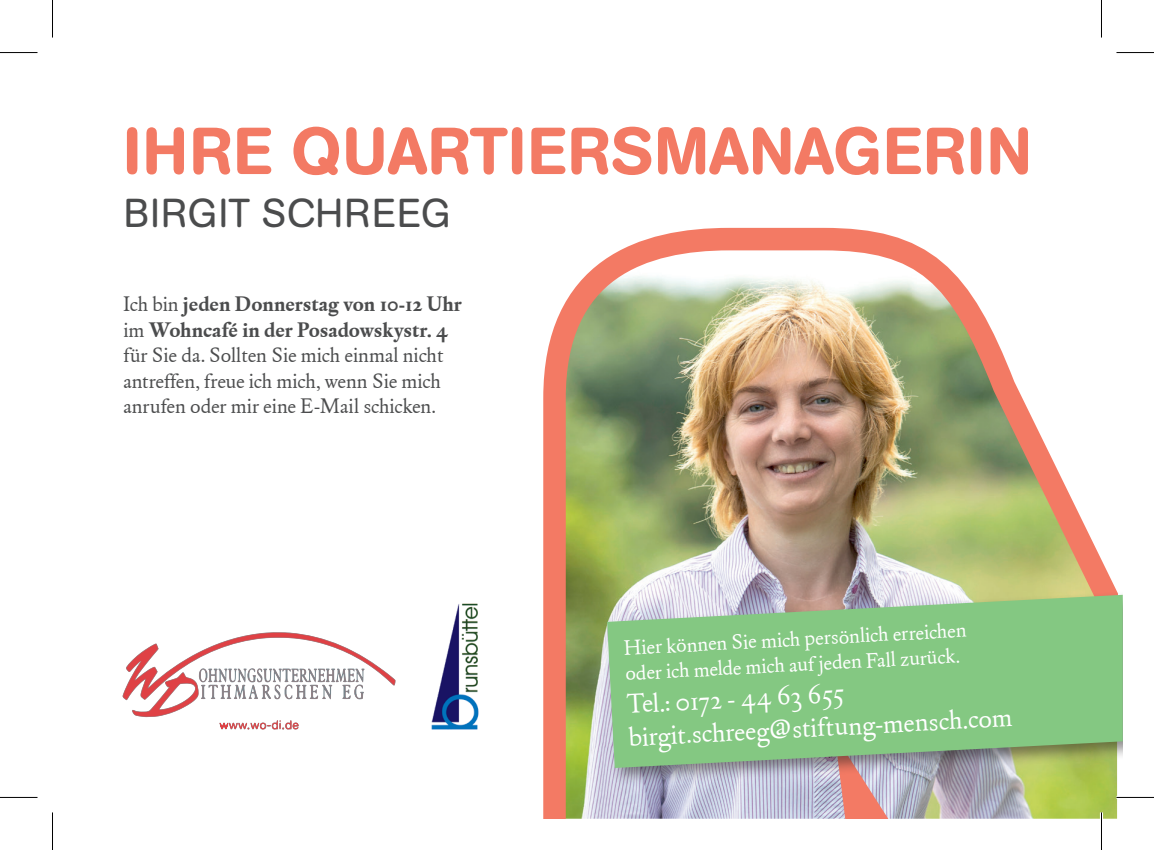
<style>
.page{position:relative;width:1154px;height:850px;background:#fff}
.page>*{position:absolute;margin:0;border:0;box-sizing:border-box;transform-origin:0 0}
.t1{font:500 65.5px "AG Book Rounded";letter-spacing:.025em;color:#f37a64}
.t2{font:40px "AG Book Rounded";letter-spacing:.02em;color:#4b4c4d}
.t3{font:27.5px/33px "DTL Elzevir ST";color:#fff}
.t4{font:21.25px/25.5px "DTL Elzevir ST";color:#4b4c4d}
.t5{font:21.25px/25.5px "DTL Elzevir ST";color:#fff}
.s1{font-weight:700}
</style>
<div class="page">
<img style="left:543px;top:227px;width:574px;height:591px">
<div style="left:603px;top:589px;width:520px;height:196px;background:#231f20;opacity:.5"></div>
<svg style="left:607px;top:594px;width:516px;height:173px;fill:#84c882"></svg>
<img style="left:431px;top:603px;width:48px;height:127px">
<svg style="left:122px;top:632px;width:274px;height:98px"></svg>
<hr style="left:1116px;top:795px;width:38px;height:3px;background:#fff">
<hr style="left:1100px;top:812px;width:3px;height:37px;background:#fff">
<hr style="left:0;top:52px;width:38px;height:1px;background:#000">
<hr style="left:1116px;top:52px;width:38px;height:1px;background:#000">
<hr style="left:0;top:796px;width:38px;height:1px;background:#000">
<hr style="left:1116px;top:796px;width:38px;height:1px;background:#000">
<hr style="left:52px;top:0;width:1px;height:38px;background:#000">
<hr style="left:52px;top:812px;width:1px;height:37px;background:#000">
<hr style="left:1101px;top:0;width:1px;height:38px;background:#000">
<hr style="left:1101px;top:812px;width:1px;height:37px;background:#000">
<h1 class="t1" style="left:123px;top:113px;width:910px">IHRE QUARTIERSMANAGERIN</h1>
<h2 class="t2" style="left:123px;top:190px;width:329px">BIRGIT SCHREEG</h2>
<p class="t4" style="left:123px;top:291px;width:340px">Ich bin <span class="s1">jeden Donnerstag von 10-12 Uhr </span>im <span class="s1">Wohncafé in der Posadowskystr. 4 </span>für Sie da. Sollten Sie mich einmal nicht antreffen, freue ich mich, wenn Sie mich anrufen oder mir eine E-Mail schicken.</p>
<p class="t5" style="left:623px;top:634px;width:344px;rotate:-3deg">Hier können Sie mich persönlich erreichen oder ich melde mich auf jeden Fall zurück.</p>
<p class="t3" style="left:626px;top:687px;width:385px;rotate:-3deg">Tel.: 0172 - 44 63 655 birgit.schreeg@stiftung-mensch.com</p>
</div>
